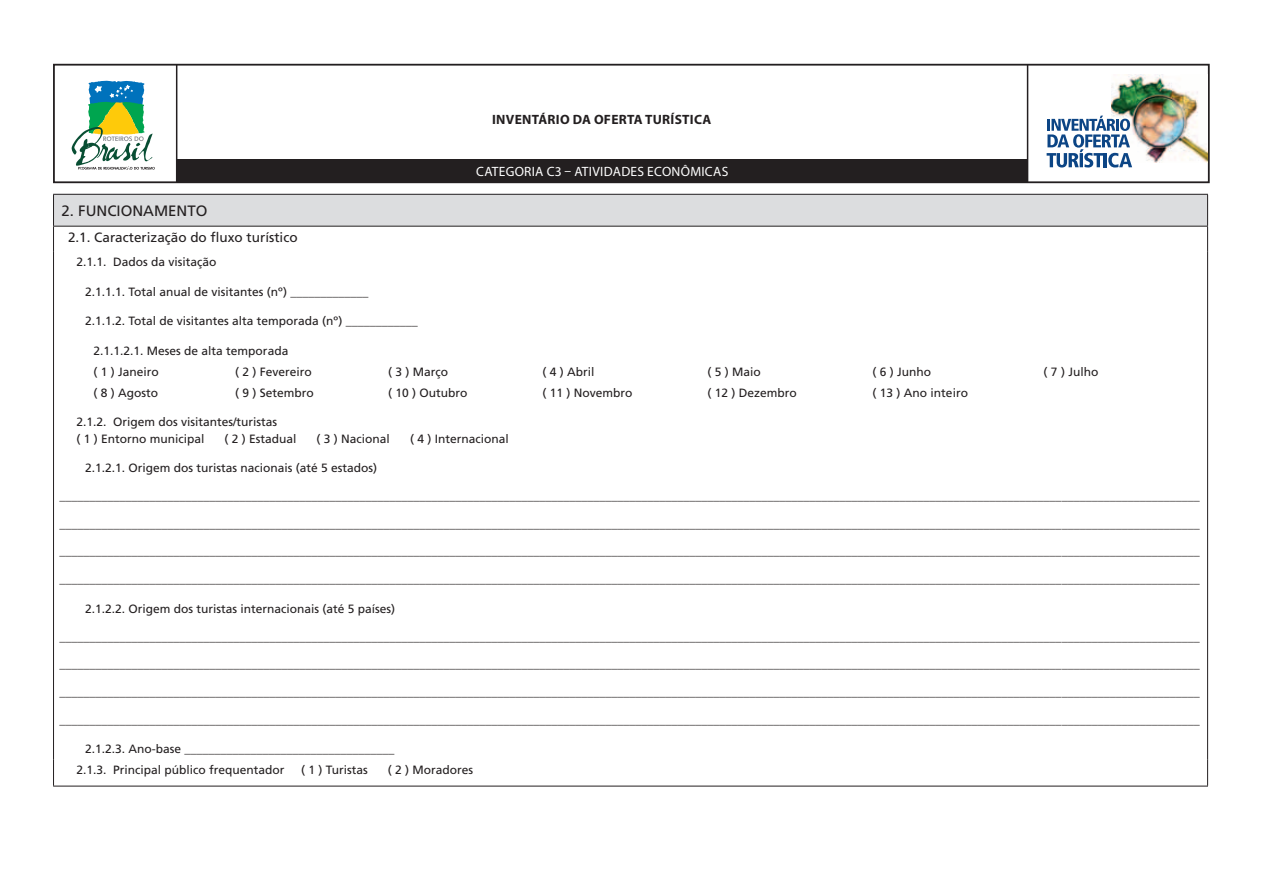
<style>
.page{position:relative;width:1263px;height:893px;background:#fff}
.page>*{position:absolute;margin:0;border:0;box-sizing:border-box;transform-origin:0 0}
.t1{font:15px "Frutiger";color:#231f20}
.t2{font:13.5px "Frutiger";color:#231f20}
.t3{font:13.5px "Myriad Pro";letter-spacing:.02em;color:#fff}
.t4{font:700 13.5px "Myriad Pro";letter-spacing:.02em;color:#231f20}
.t5{font:12px/21px "Frutiger";color:#231f20}
</style>
<div class="page">
<div style="left:53px;top:64px;width:1157px;height:119px;border:2px solid #231f20"></div>
<div style="left:176px;top:159px;width:851px;height:24px;background:#231f20"></div>
<hr style="left:176px;top:65px;width:1px;height:117px;background:#231f20">
<hr style="left:1027px;top:65px;width:1px;height:117px;background:#231f20">
<img style="left:1112px;top:74px;width:95px;height:89px">
<svg style="left:1046px;top:116px;width:86px;height:52px"></svg>
<svg style="left:72px;top:81px;width:83px;height:89px"></svg>
<div style="left:54px;top:194px;width:1153px;height:32px;background:#dcdddf"></div>
<svg style="left:53px;top:227px;width:1px;height:24px"></svg>
<svg style="left:1207px;top:227px;width:1px;height:24px"></svg>
<hr style="left:53px;top:251px;width:1px;height:508px;background:#231f20">
<hr style="left:1207px;top:251px;width:1px;height:508px;background:#231f20">
<svg style="left:53px;top:759px;width:1px;height:27px"></svg>
<svg style="left:1207px;top:759px;width:1px;height:27px"></svg>
<hr style="left:53px;top:786px;width:1155px;height:1px;background:#231f20">
<hr style="left:53px;top:194px;width:1155px;height:1px;background:#231f20">
<hr style="left:53px;top:195px;width:1px;height:31px;background:#231f20">
<hr style="left:1207px;top:195px;width:1px;height:31px;background:#231f20">
<hr style="left:53px;top:226px;width:1155px;height:1px;background:#231f20">
<p class="t4" style="left:492px;top:110px;width:221px">INVENTÁRIO DA OFERTA TURÍSTICA</p>
<p class="t3" style="left:476px;top:163px;width:254px">CATEGORIA C3 – ATIVIDADES ECONÔMICAS</p>
<p class="t1" style="left:62px;top:202px;width:147px">2. FUNCIONAMENTO</p>
<p class="t2" style="left:68px;top:230px;width:231px">2.1. Caracterização do fluxo turístico</p>
<p class="t5" style="left:77px;top:252px;width:142px">2.1.1. Dados da visitação</p>
<p class="t5" style="left:85px;top:281px;width:285px">2.1.1.1. Total anual de visitantes (nº) _____________</p>
<p class="t5" style="left:85px;top:311px;width:334px">2.1.1.2. Total de visitantes alta temporada (nº) ____________</p>
<p class="t5" style="left:94px;top:340px;width:196px">2.1.1.2.1. Meses de alta temporada ( 1 ) Janeiro</p>
<p class="t5" style="left:235px;top:361px;width:78px">( 2 ) Fevereiro</p>
<p class="t5" style="left:388px;top:361px;width:61px">( 3 ) Março</p>
<p class="t5" style="left:543px;top:361px;width:54px">( 4 ) Abril</p>
<p class="t5" style="left:708px;top:361px;width:55px">( 5 ) Maio</p>
<p class="t5" style="left:873px;top:361px;width:60px">( 6 ) Junho</p>
<p class="t5" style="left:1044px;top:361px;width:56px">( 7 ) Julho</p>
<p class="t5" style="left:94px;top:382px;width:66px">( 8 ) Agosto</p>
<p class="t5" style="left:235px;top:382px;width:80px">( 9 ) Setembro</p>
<p class="t5" style="left:388px;top:382px;width:81px">( 10 ) Outubro</p>
<p class="t5" style="left:543px;top:382px;width:92px">( 11 ) Novembro</p>
<p class="t5" style="left:708px;top:382px;width:91px">( 12 ) Dezembro</p>
<p class="t5" style="left:873px;top:382px;width:97px">( 13 ) Ano inteiro</p>
<p class="t5" style="left:77px;top:414px;width:202px;line-height:16.5px">2.1.2. Origem dos visitantes/turistas ( 1 ) Entorno municipal</p>
<p class="t5" style="left:225px;top:428px;width:74px">( 2 ) Estadual</p>
<p class="t5" style="left:317px;top:428px;width:75px">( 3 ) Nacional</p>
<p class="t5" style="left:410px;top:428px;width:100px">( 4 ) Internacional</p>
<p class="t5" style="left:85px;top:458px;width:294px">2.1.2.1. Origem dos turistas nacionais (até 5 estados)</p>
<p class="t5" style="left:60px;top:485px;width:1141px">______________________________________________________________________________________________________________________________________________________________________________________________</p>
<p class="t5" style="left:60px;top:513px;width:1141px">______________________________________________________________________________________________________________________________________________________________________________________________</p>
<p class="t5" style="left:60px;top:541px;width:1141px">______________________________________________________________________________________________________________________________________________________________________________________________</p>
<p class="t5" style="left:60px;top:569px;width:1141px">______________________________________________________________________________________________________________________________________________________________________________________________</p>
<p class="t5" style="left:85px;top:598px;width:312px">2.1.2.2. Origem dos turistas internacionais (até 5 países)</p>
<p class="t5" style="left:60px;top:626px;width:1141px">______________________________________________________________________________________________________________________________________________________________________________________________</p>
<p class="t5" style="left:60px;top:654px;width:1141px">______________________________________________________________________________________________________________________________________________________________________________________________</p>
<p class="t5" style="left:60px;top:681px;width:1141px">______________________________________________________________________________________________________________________________________________________________________________________________</p>
<p class="t5" style="left:60px;top:709px;width:1141px">______________________________________________________________________________________________________________________________________________________________________________________________</p>
<p class="t5" style="left:77px;top:739px;width:319px;text-indent:9px">2.1.2.3. Ano-base ___________________________________<br>2.1.3. Principal público frequentador</p>
<p class="t5" style="left:301px;top:760px;width:68px">( 1 ) Turistas</p>
<p class="t5" style="left:388px;top:760px;width:87px">( 2 ) Moradores</p>
</div>
